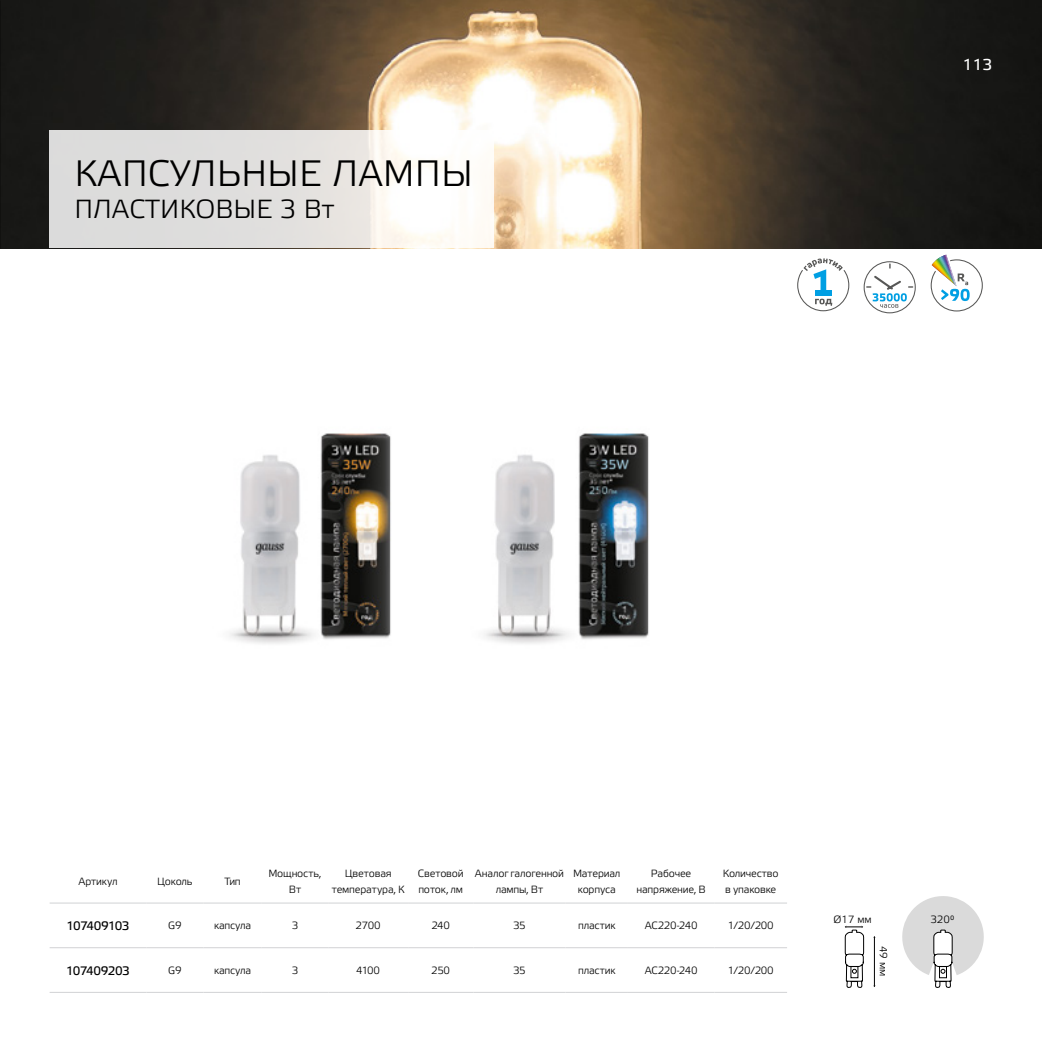
<style>
.page{position:relative;width:1042px;height:1042px;background:#fff}
.page>*{position:absolute;margin:0;border:0;box-sizing:border-box;transform-origin:0 0}
.t1{font:36.75px "Etelka Lig";color:#000}
.t2{font:26.25px "Etelka Light Pro";color:#000}
.t3{font:15.75px "Etelka Text Pro";color:#fff}
.t4{font:12.25px "Etelka Reg";letter-spacing:-.05em;color:#000}
.t5{font:10.5px/15.8px "Etelka Lig";letter-spacing:-.02em;color:#000;text-align:center}
.t6{font:10.5px "Etelka Light Pro";color:#000}
</style>
<div class="page">
<img style="left:1px;top:0;width:1041px;height:248px">
<svg style="left:50px;top:130px;width:444px;height:118px;fill:#e1dfde"></svg>
<svg style="left:50px;top:948px;width:737px;height:1px"></svg>
<hr style="left:50px;top:947px;width:96px;height:1px;background:#d1d2d4">
<hr style="left:146px;top:947px;width:57px;height:1px;background:#d1d2d4">
<hr style="left:203px;top:947px;width:59px;height:1px;background:#d1d2d4">
<hr style="left:262px;top:947px;width:66px;height:1px;background:#d1d2d4">
<hr style="left:328px;top:947px;width:80px;height:1px;background:#d1d2d4">
<hr style="left:408px;top:947px;width:65px;height:1px;background:#d1d2d4">
<hr style="left:473px;top:947px;width:93px;height:1px;background:#d1d2d4">
<hr style="left:566px;top:947px;width:62px;height:1px;background:#d1d2d4">
<hr style="left:628px;top:947px;width:86px;height:1px;background:#d1d2d4">
<hr style="left:714px;top:947px;width:73px;height:1px;background:#d1d2d4">
<hr style="left:50px;top:992px;width:96px;height:1px;background:#d1d2d4">
<hr style="left:146px;top:992px;width:57px;height:1px;background:#d1d2d4">
<hr style="left:203px;top:992px;width:59px;height:1px;background:#d1d2d4">
<hr style="left:262px;top:992px;width:66px;height:1px;background:#d1d2d4">
<hr style="left:328px;top:992px;width:80px;height:1px;background:#d1d2d4">
<hr style="left:408px;top:992px;width:65px;height:1px;background:#d1d2d4">
<hr style="left:473px;top:992px;width:93px;height:1px;background:#d1d2d4">
<hr style="left:566px;top:992px;width:62px;height:1px;background:#d1d2d4">
<hr style="left:628px;top:992px;width:86px;height:1px;background:#d1d2d4">
<hr style="left:714px;top:992px;width:73px;height:1px;background:#d1d2d4">
<hr style="left:50px;top:902px;width:96px;height:1px;background:#d1d2d4">
<hr style="left:146px;top:902px;width:57px;height:1px;background:#d1d2d4">
<hr style="left:203px;top:902px;width:59px;height:1px;background:#d1d2d4">
<hr style="left:262px;top:902px;width:66px;height:1px;background:#d1d2d4">
<hr style="left:328px;top:902px;width:80px;height:1px;background:#d1d2d4">
<hr style="left:408px;top:902px;width:65px;height:1px;background:#d1d2d4">
<hr style="left:473px;top:902px;width:93px;height:1px;background:#d1d2d4">
<hr style="left:566px;top:902px;width:62px;height:1px;background:#d1d2d4">
<hr style="left:628px;top:902px;width:86px;height:1px;background:#d1d2d4">
<hr style="left:714px;top:902px;width:73px;height:1px;background:#d1d2d4">
<img style="left:484px;top:433px;width:165px;height:211px">
<img style="left:230px;top:433px;width:161px;height:211px">
<svg style="left:902px;top:896px;width:82px;height:92px"></svg>
<svg style="left:845px;top:926px;width:19px;height:62px"></svg>
<hr style="left:874px;top:936px;width:1px;height:51px;background:#000">
<svg style="left:864px;top:262px;width:51px;height:51px"></svg>
<div style="left:863px;top:261px;width:53px;height:52px;border:1px solid #575756;border-radius:50%"></div>
<svg style="left:867px;top:274px;width:45px;height:34px"></svg>
<svg style="left:930px;top:255px;width:53px;height:57px"></svg>
<img style="left:0;top:0;width:1px;height:248px">
<svg style="left:797px;top:258px;width:53px;height:54px"></svg>
<div style="left:815px;top:290px;width:16px;height:5px;background:#009fe3"></div>
<h1 class="t1" style="left:74px;top:152px;width:400px">КАПСУЛЬНЫЕ ЛАМПЫ</h1>
<h2 class="t2" style="left:74px;top:195px;width:261px">ПЛАСТИКОВЫЕ 3 Вт</h2>
<h3 class="t3" style="left:963px;top:56px;width:31px">113</h3>
<p class="t5" style="left:78px;top:873px;width:41px">Артикул</p>
<p class="t5" style="left:157px;top:873px;width:37px">Цоколь</p>
<p class="t5" style="left:224px;top:873px;width:18px">Тип</p>
<p class="t5" style="left:268px;top:865px;width:55px">Мощность,<br>Вт</p>
<p class="t5" style="left:332px;top:865px;width:74px">Цветовая температура, К</p>
<p class="t5" style="left:418px;top:865px;width:47px;text-align:left">Световой поток, лм</p>
<p class="t5" style="left:475px;top:865px;width:91px">Аналог галогенной лампы, Вт</p>
<p class="t5" style="left:573px;top:865px;width:49px">Материал корпуса</p>
<p class="t5" style="left:636px;top:865px;width:71px">Рабочее напряжение, В</p>
<p class="t5" style="left:723px;top:865px;width:57px;text-align:left">Количество в упаковке</p>
<p class="t4" style="left:67px;top:918px;width:64px">107409103</p>
<p class="t5" style="left:168px;top:918px;width:15px">G9</p>
<p class="t5" style="left:214px;top:918px;width:39px">капсула</p>
<p class="t5" style="left:292px;top:918px;width:8px">3</p>
<p class="t5" style="left:356px;top:918px;width:27px">2700</p>
<p class="t5" style="left:431px;top:918px;width:20px">240</p>
<p class="t5" style="left:513px;top:918px;width:14px">35</p>
<p class="t5" style="left:578px;top:918px;width:39px">пластик</p>
<p class="t5" style="left:645px;top:918px;width:54px">AC220-240</p>
<p class="t5" style="left:727px;top:918px;width:48px">1/20/200</p>
<p class="t4" style="left:66px;top:963px;width:65px">107409203</p>
<p class="t5" style="left:168px;top:963px;width:15px">G9</p>
<p class="t5" style="left:214px;top:963px;width:39px">капсула</p>
<p class="t5" style="left:292px;top:963px;width:8px">3</p>
<p class="t5" style="left:356px;top:963px;width:25px">4100</p>
<p class="t5" style="left:431px;top:963px;width:20px">250</p>
<p class="t5" style="left:513px;top:963px;width:14px">35</p>
<p class="t5" style="left:578px;top:963px;width:39px">пластик</p>
<p class="t5" style="left:645px;top:963px;width:54px">AC220-240</p>
<p class="t5" style="left:727px;top:963px;width:48px">1/20/200</p>
<p class="t6" style="left:833px;top:913px;width:40px">Ø17 мм</p>
<p class="t6" style="left:930px;top:913px;width:25px">320°</p>
<p class="t6" style="left:889px;top:945px;width:32px;rotate:90deg">49 мм</p>
</div>
